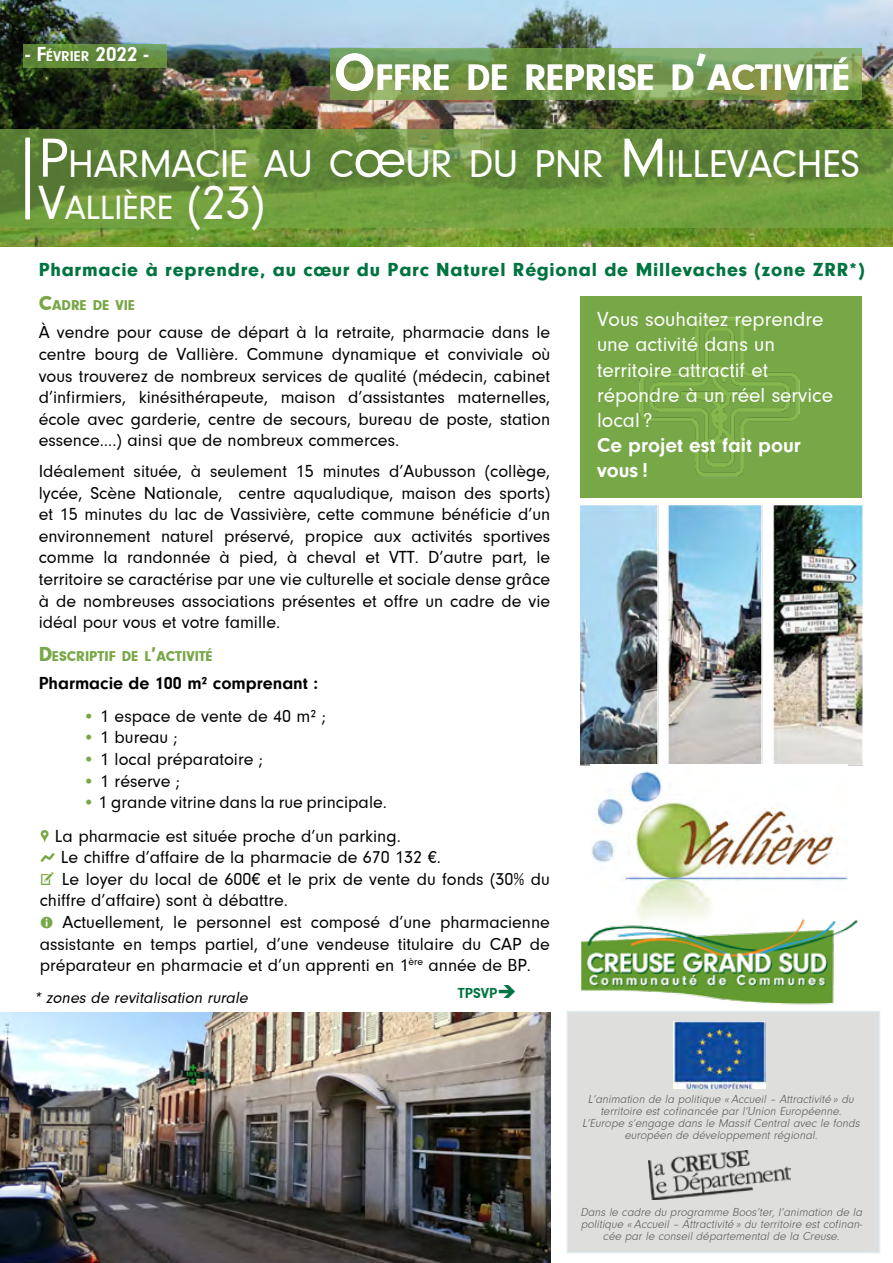
<style>
.page{position:relative;width:893px;height:1263px;background:#fff}
.page>*{position:absolute;margin:0;border:0;box-sizing:border-box;transform-origin:0 0}
.t1{font:39.9px "Neuzeit Gro";letter-spacing:-.015em;color:#fff}
.t2{font:700 37.8px "Neuzeit Gro";color:#fff}
.t3{font:34.65px "Neuzeit Gro";letter-spacing:-.015em;color:#fff}
.t4{font:21px/25.2px "Neuzeit Gro";color:#fff}
.t5{font:700 21px/25.2px "Neuzeit Gro";color:#fff}
.t6{font:700 21px "Neuzeit Gro";color:#fff}
.t7{font:900 19.5px "Neuzeit Gro";letter-spacing:.04em;color:#007440}
.t8{font:18px/21.6px "Neuzeit Gro";color:#000;text-align:justify}
.t9{font:700 18px "Neuzeit Gro";color:#000}
.t10{font:italic 16.5px "Neuzeit Gro";color:#000}
.t11{font:700 15px "Neuzeit Gro";color:#007440}
.t12{font:900 14.7px "Neuzeit Gro";color:#77a746}
.t13{font:italic 300 12px/12px "Neuzeit Gro";color:#575756;text-align:center}
.s1{font-size:14.7px}
.s2{font-size:54px}
.s3{font-size:57px}
.s4{font-size:49.5px}
.s5{font-size:21px}
.s6{font-weight:900;color:#77a746}
.s7{font-family:"Modern Pictograms";color:#77a746}
</style>
<div class="page">
<div style="left:580px;top:296px;width:282px;height:201px;background:#77a746"></div>
<img style="left:0;top:0;width:893px;height:247px">
<div style="left:566px;top:1011px;width:314px;height:242px;background:#dededd"></div>
<svg style="left:0;top:129px;width:893px;height:99px;background:#69923b"></svg>
<svg style="left:23px;top:44px;width:144px;height:24px;background:#628a3d"></svg>
<img style="left:639px;top:317px;width:161px;height:160px">
<img style="left:580px;top:497px;width:283px;height:269px">
<hr style="left:26px;top:138px;width:4px;height:80px;background:#fff">
<img style="left:0;top:1012px;width:550px;height:251px">
<hr style="left:26px;top:139px;width:4px;height:80px;background:#fff">
<img style="left:673px;top:1021px;width:93px;height:68px">
<img style="left:648px;top:1151px;width:143px;height:48px">
<svg style="left:330px;top:49px;width:531px;height:51px;background:#75974f"></svg>
<img style="left:590px;top:765px;width:258px;height:146px">
<img style="left:581px;top:911px;width:277px;height:94px">
<p class="t6" style="left:26px;top:43px;width:125px">- F<span class="s1">ÉVRIER</span> 2022 -</p>
<h2 class="t2" style="left:334px;top:56px;width:518px"><span class="s2">O</span>FFFRE DE REPRISE D<span class="s2">’</span>ACTIVITÉ</h2>
<h1 class="t1" style="left:38px;top:142px;width:823px"><span class="s3">P</span>HARMACIE AU C<span class="s3">œ</span>UR DU PNR <span class="s3">M</span> ILLEVACHES</h1>
<h3 class="t3" style="left:38px;top:189px;width:228px"><span class="s4">V</span>ALLIÈRE <span class="s4">(23)</span></h3>
<p class="t7" style="left:39px;top:258px;width:827px">Pharmacie à reprendre, au cœur du Parc Naturel Régional de Millevaches (zone ZRR*)</p>
<p class="t12" style="left:39px;top:296px;width:98px"><span class="s5">C</span>ADRE DE VIE</p>
<p class="t8" style="left:39px;top:322px;width:513px">à vendre pour cause de départ à la retraite, pharmacie dans le centre bourg de Vallière. Commune dynamique et conviviale où vous trouverez de nombreux services de qualité (médecin, cabinet d’infirmiers, kinésithérapeute, maison d’assistantes maternelles, école avec garderie, centre de secours, bureau de poste, station essence….) ainsi que de nombreux commerces.</p>
<p class="t8" style="left:39px;top:460px;width:513px">Idéalement située, à seulement 15 minutes d’Aubusson (collège, lycée, Scène Nationale, centre aqualudique, maison des sports) et 15 minutes du lac de Vassivière, cette commune bénéficie d’un environnement naturel préservé, propice aux activités sportives comme la randonnée à pied, à cheval et VTT. D’autre part, le territoire se caractérise par une vie culturelle et sociale dense grâce à de nombreuses associations présentes et offre un cadre de vie idéal pour vous et votre famille.</p>
<p class="t12" style="left:39px;top:647px;width:175px"><span class="s5">D</span>ESCRIPTIF DE L<span class="s5">’</span>ACTIVITÉ</p>
<p class="t9" style="left:39px;top:673px;width:281px">Pharmacie de 100 m² comprenant :</p>
<p class="t8" style="left:83px;top:705px;width:245px"><span class="s6">•</span> 1 espace de vente de 40 m² ;</p>
<p class="t8" style="left:83px;top:727px;width:96px"><span class="s6">•</span> 1 bureau ;</p>
<p class="t8" style="left:83px;top:748px;width:182px"><span class="s6">•</span> 1 local préparatoire ;</p>
<p class="t8" style="left:83px;top:770px;width:99px"><span class="s6">•</span> 1 réserve ;</p>
<p class="t8" style="left:40px;top:786px;width:363px;line-height:33.3px;text-indent:43px"><span class="s6">•</span> 1 grande vitrine dans la rue principale. <span class="s7">,</span> La pharmacie est située proche d’un parking.</p>
<p class="t8" style="left:40px;top:847px;width:512px;text-align:left"><span class="s7">6</span> Le chiffre d’affaire de la pharmacie de 670 132 €.<br><span class="s7">V</span> Le loyer du local de 600€ et le prix de vente du fonds (30% du chiffre d’affaire) sont à débattre.<br><span class="s7">=</span> Actuellement, le personnel est composé d’une pharmacienne assistante en temps partiel, d’une vendeuse titulaire du CAP de préparateur en pharmacie et d’un apprenti en 1<sup>ère</sup> année de BP.</p>
<p class="t10" style="left:34px;top:988px;width:218px">* zones de revitalisation rurale</p>
<p class="t11" style="left:458px;top:985px;width:60px">TPSVP➔</p>
<p class="t4" style="left:597px;top:307px;width:238px">Vous souhaitez reprendre une activité dans un territoire attractif et répondre à un réel service local ?</p>
<p class="t5" style="left:597px;top:433px;width:205px">Ce projet est fait pour vous !</p>
<p class="t13" style="left:582px;top:1093px;width:281px">L’animation de la politique « Accueil – Attractivité » du territoire est cofinancée par l’Union Européenne.<br>L’Europe s’engage dans le Massif Central avec le fonds européen de développement régional.</p>
<p class="t13" style="left:580px;top:1206px;width:285px">Dans le cadre du programme Boos’ter, l’animation de la politique « Accueil – Attractivité » du territoire est cofinan&shy;cée par le conseil départemental de la Creuse.</p>
</div>
